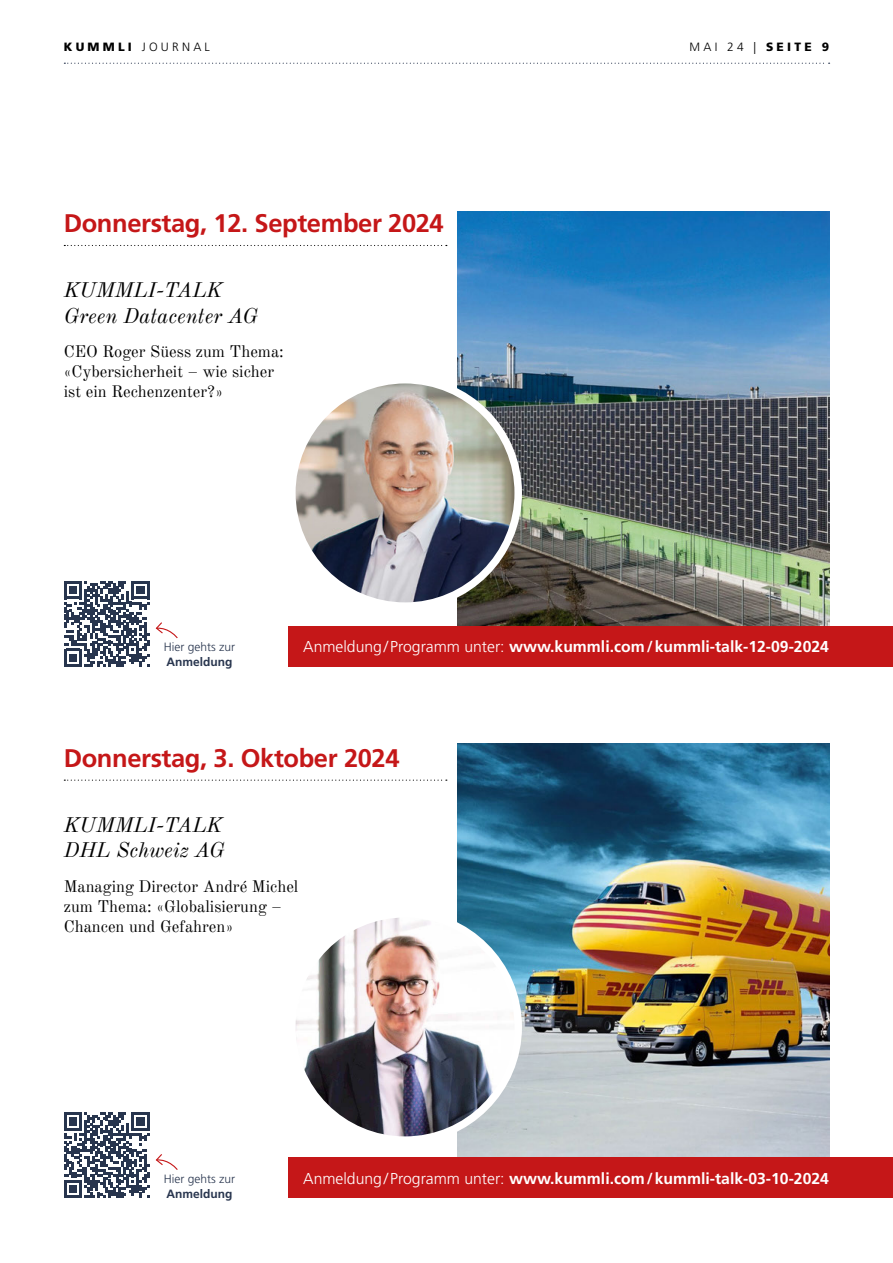
<style>
.page{position:relative;width:893px;height:1263px;background:#fff}
.page>*{position:absolute;margin:0;border:0;box-sizing:border-box;transform-origin:0 0}
.t1{font:700 25.5px "Frutiger LT Std";letter-spacing:-.015em;color:#c51718}
.t2{font:italic 21px/25.2px "Old Standard TT";color:#000}
.t3{font:16.5px/19.8px "Old Standard TT";color:#000}
.t4{font:700 15.75px "Frutiger LT Std";color:#fff}
.t5{font:300 12px "Frutiger LT Std";letter-spacing:.27em;color:#000}
.t6{font:300 12px "Frutiger LT Std";color:#28354e}
.t7{font:700 12px "Frutiger LT Std";color:#28354e}
.s1{font-weight:900}
.s2{font-weight:300}
</style>
<div class="page">
<svg style="left:64px;top:63px;width:766px;height:1px"></svg>
<img style="left:457px;top:743px;width:372px;height:415px">
<img style="left:457px;top:211px;width:372px;height:415px">
<svg style="left:155px;top:1154px;width:23px;height:16px"></svg>
<svg style="left:155px;top:622px;width:23px;height:17px"></svg>
<hr style="left:0;top:1159px;width:1px;height:40px;background:#c51718">
<div style="left:288px;top:1158px;width:605px;height:40px;background:#c51718"></div>
<hr style="left:0;top:708px;width:1px;height:40px;background:#c51718">
<div style="left:288px;top:626px;width:605px;height:40px;background:#c51718"></div>
<svg style="left:64px;top:779px;width:383px;height:2px"></svg>
<svg style="left:64px;top:245px;width:383px;height:1px"></svg>
<svg style="left:64px;top:581px;width:85px;height:86px"></svg>
<svg style="left:64px;top:1112px;width:85px;height:86px"></svg>
<img style="left:292px;top:914px;width:226px;height:226px;border-radius:113px">
<div style="left:288px;top:910px;width:234px;height:234px;border:8px solid #fff;border-radius:50%"></div>
<img style="left:292px;top:380px;width:226px;height:226px;border-radius:113px">
<div style="left:288px;top:376px;width:234px;height:234px;border:8px solid #fff;border-radius:50%"></div>
<p class="t5" style="left:64px;top:40px;width:148px"><span class="s1">KUMMLI</span> JOURNAL</p>
<p class="t5" style="left:689px;top:40px;width:141px">MAI 24 | <span class="s1">SEITE 9</span></p>
<h1 class="t1" style="left:64px;top:208px;width:382px">Donnerstag, 12. September 2024</h1>
<p class="t2" style="left:64px;top:276px;width:196px">KUMMLI-TALK<br>Green Datacenter AG</p>
<p class="t3" style="left:64px;top:341px;width:222px">CEO Roger Süess zum Thema: «Cybersicherheit – wie sicher ist ein Rechenzenter?»</p>
<p class="t6" style="left:164px;top:640px;width:73px">Hier gehts zur</p>
<p class="t7" style="left:166px;top:655px;width:67px">Anmeldung</p>
<p class="t4" style="left:303px;top:637px;width:527px"><span class="s2">Anmeldung/Programm unter:</span> www.kummli.com/kummli-talk-12-09-2024</p>
<h1 class="t1" style="left:64px;top:743px;width:337px">Donnerstag, 3. Oktober 2024</h1>
<p class="t2" style="left:64px;top:811px;width:162px">KUMMLI-TALK<br>DHL Schweiz AG</p>
<p class="t3" style="left:64px;top:875px;width:236px">Managing Director André Michel zum Thema: «Globalisierung –<br>Chancen und Gefahren»</p>
<p class="t6" style="left:164px;top:1172px;width:73px">Hier gehts zur</p>
<p class="t7" style="left:166px;top:1187px;width:67px">Anmeldung</p>
<p class="t4" style="left:303px;top:1169px;width:527px"><span class="s2">Anmeldung/Programm unter:</span> www.kummli.com/kummli-talk-03-10-2024</p>
</div>
